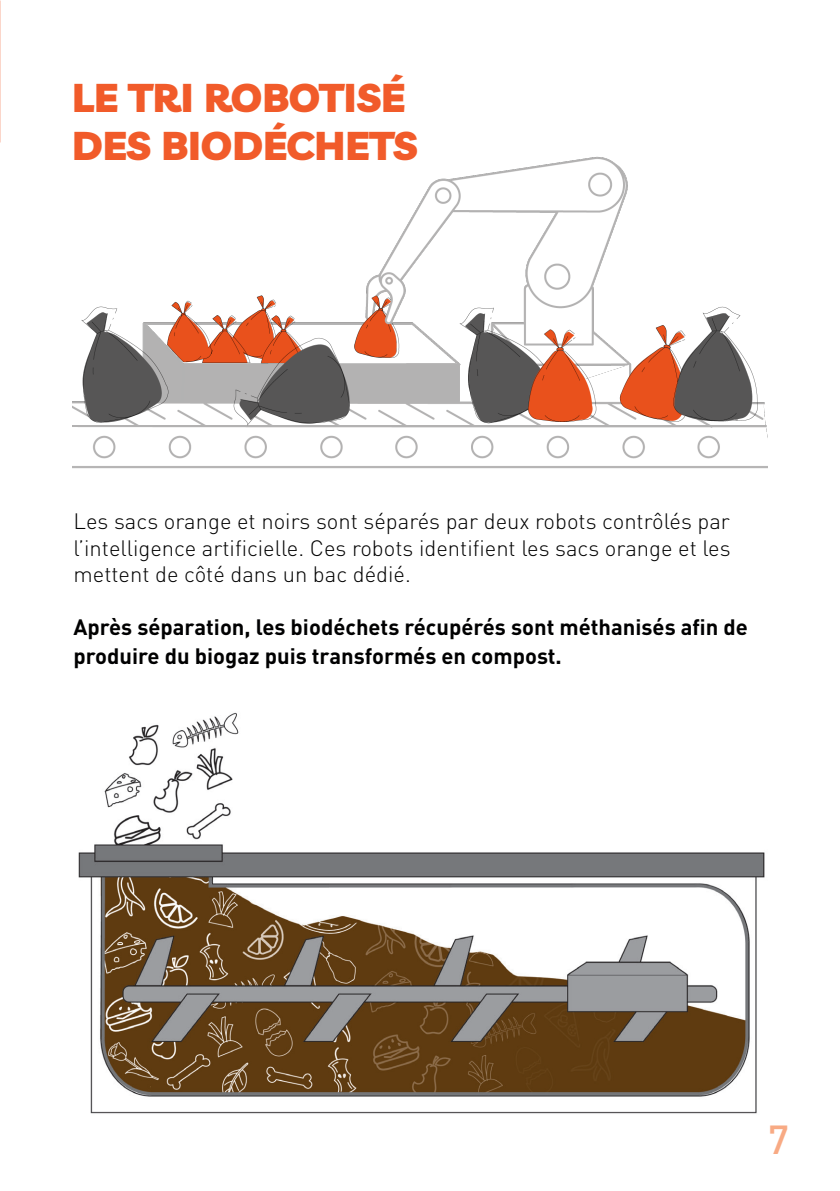
<style>
.page{position:relative;width:840px;height:1191px;background:#fff}
.page>*{position:absolute;margin:0;border:0;box-sizing:border-box;transform-origin:0 0}
.t1{font:900 40px "Livvic";color:#f15b2a}
.t2{font:500 40px "DINOT";color:#f8aa84}
.t3{font:300 22px/26.4px "DINOT";color:#000001;text-align:justify}
.t4{font:700 22px/28.8px "DINOT";color:#000001}
</style>
<div class="page">
<img style="left:78px;top:712px;width:687px;height:402px">
<img style="left:72px;top:156px;width:695px;height:313px">
<p class="t1" style="left:72px;top:65px;width:334px">LE TRI ROBOTISÉ</p>
<p class="t1" style="left:72px;top:113px;width:347px">DES BIODÉCHETS</p>
<p class="t3" style="left:73px;top:507px;width:658px">Les sacs orange et noirs sont séparés par deux robots contrôlés par l’intelligence artificielle. Ces robots identifient les sacs orange et les mettent de côté dans un bac dédié.</p>
<p class="t4" style="left:73px;top:611px;width:675px">Après séparation, les biodéchets récupérés sont méthanisés afin de produire du biogaz puis transformés en compost.</p>
<h1 class="t2" style="left:767px;top:1112px;width:23px">7</h1>
</div>
